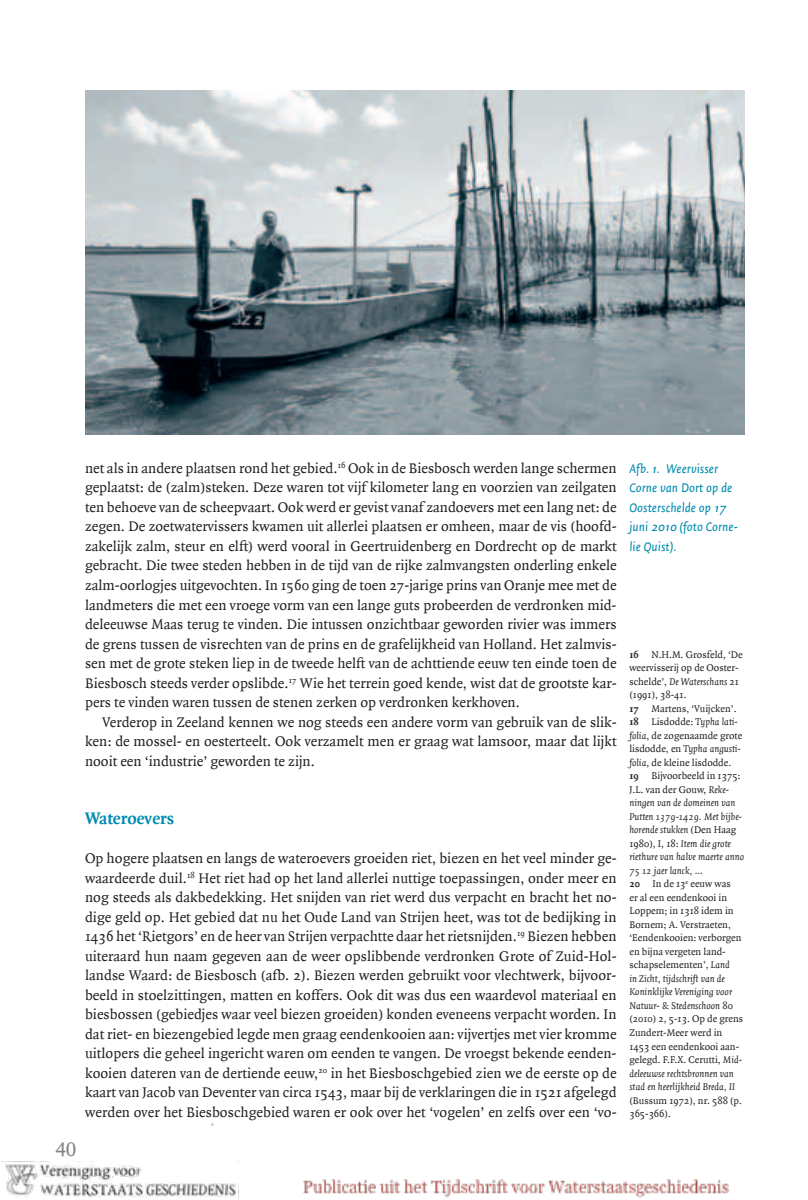
<style>
.page{position:relative;width:808px;height:1200px;background:#fff}
.page>*{position:absolute;margin:0;border:0;box-sizing:border-box;transform-origin:0 0}
.t1{font:21px "Quadraat Offc";color:#808285}
.t2{font:700 18px "Quadraat Offc";color:#008bb0}
.t3{font:15px/19.5px "Quadraat Offc";color:#231f20;text-align:justify}
.t4{font:italic 13.5px/19.5px "Quadraat Sans Offc";color:#008bb0}
.t5{font:10.5px/13.5px "Quadraat Offc";color:#231f20}
.t6{font:10.5px "Quadraat Sc Offc";color:#231f20}
.s1{font-family:"Quadraat Sc Offc"}
.s2{font-family:"Quadraat Sans Sc Offc"}
.s3{font-family:"Quadraat Sc Offc";font-weight:700}
.s4{font-style:italic}
.s5{font-family:"Quadraat Offc"}
.s6{font-family:"Quadraat Sc Offc";font-style:italic}
</style>
<div class="page">
<img style="left:2px;top:90px;width:743px;height:1107px">
<p class="t3" style="left:85px;top:458px;width:533px">net als in andere plaatsen rond het gebied.<sup>16</sup> Ook in de Biesbosch werden lange schermen geplaatst: de (zalm)steken. Deze waren tot vijf kilometer lang en voorzien van zeilgaten ten behoeve van de scheepvaart. Ook werd er gevist vanaf zandoevers met een lang net: de zegen. De zoetwatervissers kwamen uit allerlei plaatsen er omheen, maar de vis (hoofd&shy;zakelijk zalm, steur en elft) werd vooral in Geertruidenberg en Dordrecht op de markt gebracht. Die twee steden hebben in de tijd van de rijke zalmvangsten onderling enkele zalm-oorlogjes uitgevochten. In <span class="s1">1560</span> ging de toen <span class="s1">27</span>-jarige prins van Oranje mee met de landmeters die met een vroege vorm van een lange guts probeerden de verdronken mid&shy;deleeuwse Maas terug te vinden. Die intussen onzichtbaar geworden rivier was immers de grens tussen de visrechten van de prins en de grafelijkheid van Holland. Het zalmvis&shy;sen met de grote steken liep in de tweede helft van de achttiende eeuw ten einde toen de Biesbosch steeds verder opslibde.<sup>17</sup> Wie het terrein goed kende, wist dat de grootste kar&shy;pers te vinden waren tussen de stenen zerken op verdronken kerkhoven.</p>
<p class="t3" style="left:85px;top:711px;width:533px;text-indent:17px">Verderop in Zeeland kennen we nog steeds een andere vorm van gebruik van de slik&shy;ken: de mossel- en oesterteelt. Ook verzamelt men er graag wat lamsoor, maar dat lijkt nooit een ‘industrie’ geworden te zijn.</p>
<h1 class="t1" style="left:55px;top:1134px;width:23px">40</h1>
<p class="t2" style="left:85px;top:806px;width:91px">Wateroevers</p>
<p class="t3" style="left:85px;top:848px;width:533px">Op hogere plaatsen en langs de wateroevers groeiden riet, biezen en het veel minder ge&shy;waardeerde duil.<sup>18</sup> Het riet had op het land allerlei nuttige toepassingen, onder meer en nog steeds als dakbedekking. Het snijden van riet werd dus verpacht en bracht het no&shy;dige geld op. Het gebied dat nu het Oude Land van Strijen heet, was tot de bedijking in <span class="s1">1436</span> het ‘Rietgors’ en de heer van Strijen verpachtte daar het rietsnijden.<sup>19</sup> Biezen hebben uiteraard hun naam gegeven aan de weer opslibbende verdronken Grote of Zuid-Hol&shy;landse Waard: de Biesbosch (afb. <span class="s1">2</span>). Biezen werden gebruikt voor vlechtwerk, bijvoor&shy;beeld in stoelzittingen, matten en koffers. Ook dit was dus een waardevol materiaal en biesbossen (gebiedjes waar veel biezen groeiden) konden eveneens verpacht worden. In dat riet- en biezengebied legde men graag eendenkooien aan: vijvertjes met vier kromme uitlopers die geheel ingericht waren om eenden te vangen. De vroegst bekende eenden&shy;kooien dateren van de dertiende eeuw,<sup>20</sup> in het Biesboschgebied zien we de eerste op de kaart van Jacob van Deventer van circa <span class="s1">1543</span>, maar bij de verklaringen die in <span class="s1">1521</span> afgelegd werden over het Biesboschgebied waren er ook over het ‘vogelen’ en zelfs over een ‘vo-</p>
<p class="t4" style="left:629px;top:458px;width:110px">Afb. <span class="s2">1</span>. Weervisser<br>Corne van Dort op de<br>Oosterschelde op <span class="s2">17 </span>juni <span class="s2">2010</span> (foto Corne&shy;lie Quist).</p>
<p class="t5" style="left:629px;top:647px;width:115px"><span class="s3">16</span> N.H.M. Grosfeld, ‘De weervisserij op de Ooster&shy;schelde’, <span class="s4">De Waterschans</span> <span class="s1">21</span></p>
<p class="t6" style="left:629px;top:687px;width:59px"><span class="s5">(</span>1991<span class="s5">),</span> 38<span class="s5">-</span>41<span class="s5">.</span></p>
<p class="t5" style="left:629px;top:701px;width:116px"><span class="s3">17</span> Martens, ‘Vuijcken’.<br><span class="s3">18</span> Lisdodde: <span class="s4">Typha lati&shy;folia</span>, de zogenaamde grote lisdodde, en <span class="s4">Typha angusti&shy;folia</span>, de kleine lisdodde.<br><span class="s3">19</span> Bijvoorbeeld in <span class="s1">1375</span>:<br>J.L. van der Gouw, <span class="s4">Reke&shy;ningen van de domeinen van<br>Putten</span> <span class="s6">1379</span><span class="s4">-</span><span class="s6">1429</span><span class="s4">. Met bijbe&shy;horende stukken</span> (Den Haag<br><span class="s1">1980</span>), I, <span class="s1">18</span>: <span class="s4">Item die grote riethure van halve maerte anno<br></span><span class="s6">75 12</span> <span class="s4">jaer lanck, …<br></span><span class="s3">20</span> In de <span class="s1">13</span><sup>e</sup> eeuw was<br>er al een eendenkooi in<br>Loppem; in <span class="s1">1318</span> idem in<br>Bornem; A. Verstraeten, ‘Eendenkooien: verborgen en bijna vergeten land&shy;schapselementen’, <span class="s4">Land<br>in Zicht, tijdschrift van de<br>Koninklijke Vereniging voor<br>Natuur- &amp; Stedenschoon</span> <span class="s1">80 </span>(<span class="s1">2010</span>) <span class="s1">2</span>, <span class="s1">5</span>-<span class="s1">13</span>. Op de grens<br>Zundert-Meer werd in<br><span class="s1">1453</span> een eendenkooi aan&shy;gelegd. F.F.X. Cerutti, <span class="s4">Mid&shy;deleeuwse rechtsbronnen van stad en heerlijkheid Breda, II </span>(Bussum <span class="s1">1972</span>), nr. <span class="s1">588</span> (p.</p>
<p class="t6" style="left:629px;top:1106px;width:43px">365<span class="s5">-</span>366<span class="s5">).</span></p>
</div>
